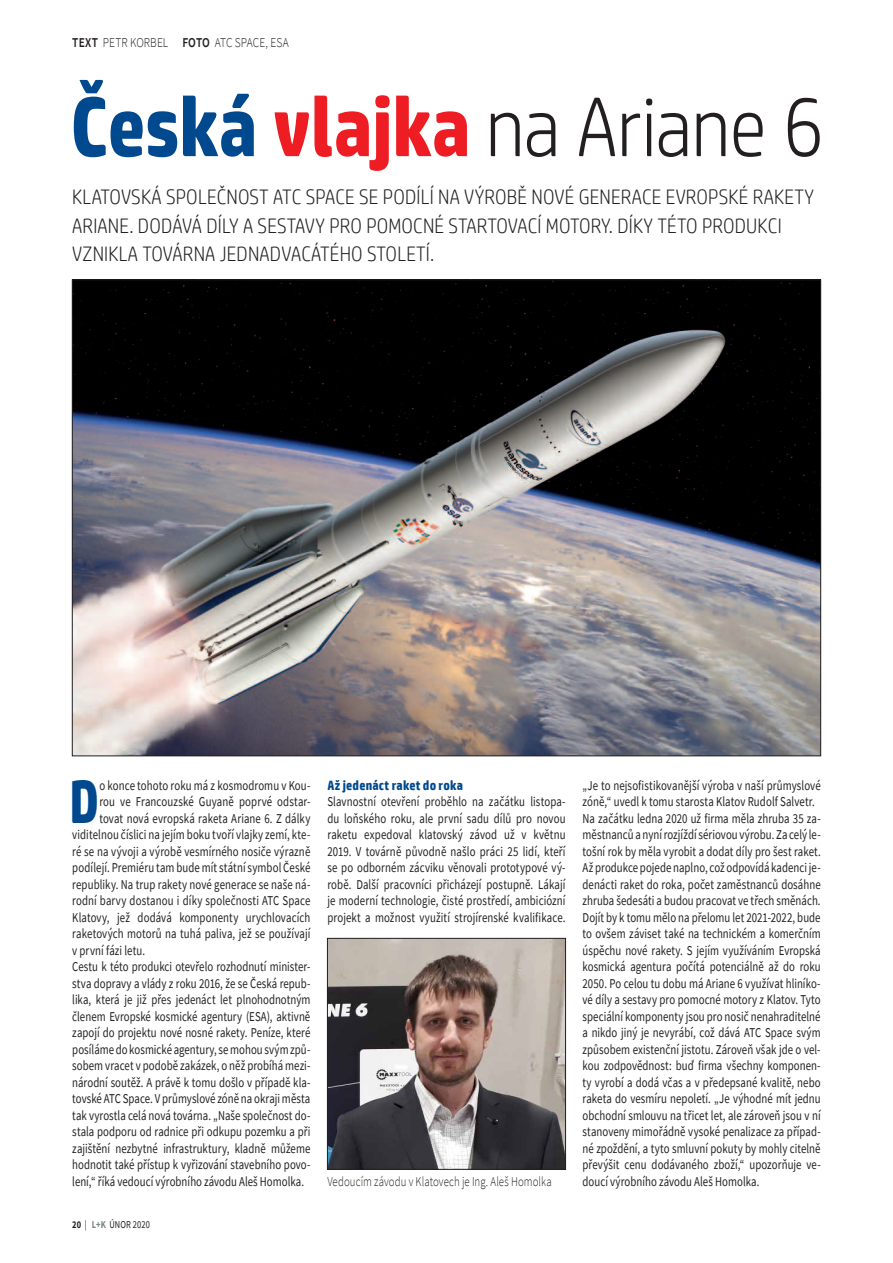
<style>
.page{position:relative;width:893px;height:1263px;background:#fff}
.page>*{position:absolute;margin:0;border:0;box-sizing:border-box;transform-origin:0 0}
.t1{font:300 84.3px "HP Simplified";letter-spacing:-.01em;color:#231f20;scale:.9 1}
.t2{font:700 61.05px "HP Simplified";color:#01498e;scale:.8 1}
.t3{font:300 21px/28.5px "HP Simplified";letter-spacing:.01em;color:#231f20;scale:.9 1}
.t4{font:13.5px/16.5px "Source Sans Pro";letter-spacing:.005em;color:#231f20;text-align:justify;scale:.8 1}
.t5{font:300 13.5px "Source Sans Pro";letter-spacing:.01em;color:#231f20;scale:.8 1}
.t6{font:300 13.5px "Source Sans Pro";letter-spacing:.01em;color:#231f20;scale:.85 1}
.t7{font:700 13.5px "HP Simplified";letter-spacing:.02em;color:#01498e;scale:.9 1}
.t8{font:10.5px "Source Sans Pro";letter-spacing:.02em;color:#231f20;scale:.8 1}
.s1{font-weight:600}
.s2{font-weight:700;color:#01498e}
.s3{font-weight:700;color:#ee1d23}
.s4{font-weight:700}
.s5{font-weight:700;color:#7a8681}
</style>
<div class="page">
<img style="left:74px;top:282px;width:745px;height:472px">
<img style="left:329px;top:940px;width:235px;height:227px">
<div style="left:327px;top:938px;width:239px;height:231px;border:1px solid #231f20"></div>
<p class="t6" style="left:72px;top:35px;width:256px"><span class="s1">TEXT</span> PETR KORBEL <span class="s1">FOTO</span> ATC SPACE, ESA</p>
<h1 class="t1" style="left:70px;top:80px;width:839px"><span class="s2">Česká</span> <span class="s3">vlajka</span> na Ariane 6</h1>
<h3 class="t3" style="left:72px;top:182px;width:826px">KLATOVSKÁ SPOLEČNOST ATC SPACE SE PODÍLÍ NA VÝROBĚ NOVÉ GENERACE EVROPSKÉ RAKETY<br>ARIANE. DODÁVÁ DÍLY A SESTAVY PRO POMOCNÉ STARTOVACÍ MOTORY. DÍKY TÉTO PRODUKCI<br>VZNIKLA TOVÁRNA JEDNADVACÁTÉHO STOLETÍ.</h3>
<h2 class="t2" style="left:69px;top:766px;width:39px">D</h2>
<p class="t4" style="left:99px;top:777px;width:265px">o konce tohoto roku má z kosmodromu v Kou-</p>
<p class="t4" style="left:99px;top:793px;width:265px">rou ve Francouzské Guyaně poprvé odstar-</p>
<p class="t4" style="left:99px;top:810px;width:265px">tovat nová evropská raketa Ariane 6. Z dálky</p>
<p class="t4" style="left:72px;top:826px;width:299px">viditelnou číslici na jejím boku tvoří vlajky zemí, kte-</p>
<p class="t4" style="left:72px;top:843px;width:299px">ré se na vývoji a výrobě vesmírného nosiče výrazně</p>
<p class="t4" style="left:72px;top:859px;width:299px">podílejí. Premiéru tam bude mít státní symbol České</p>
<p class="t4" style="left:72px;top:876px;width:299px">republiky. Na trup rakety nové generace se naše ná-</p>
<p class="t4" style="left:72px;top:892px;width:299px">rodní barvy dostanou i díky společnosti ATC Space</p>
<p class="t4" style="left:72px;top:909px;width:299px">Klatovy, jež dodává komponenty urychlovacích</p>
<p class="t4" style="left:72px;top:925px;width:299px">raketových motorů na tuhá paliva, jež se používají</p>
<p class="t4" style="left:72px;top:942px;width:93px">v první fázi letu.</p>
<p class="t4" style="left:72px;top:958px;width:299px">Cestu k této produkci otevřelo rozhodnutí minister-</p>
<p class="t4" style="left:72px;top:975px;width:299px">stva dopravy a vlády z roku 2016, že se Česká repub-</p>
<p class="t4" style="left:72px;top:991px;width:299px">lika, která je již přes jedenáct let plnohodnotným</p>
<p class="t4" style="left:72px;top:1008px;width:299px">členem Evropské kosmické agentury (ESA), aktivně</p>
<p class="t4" style="left:72px;top:1024px;width:299px">zapojí do projektu nové nosné rakety. Peníze, které</p>
<p class="t4" style="left:72px;top:1041px;width:299px">posíláme do kosmické agentury, se mohou svým způ-</p>
<p class="t4" style="left:72px;top:1057px;width:299px">sobem vracet v podobě zakázek, o něž probíhá mezi-</p>
<p class="t4" style="left:72px;top:1074px;width:299px">národní soutěž. A právě k tomu došlo v případě kla-</p>
<p class="t4" style="left:72px;top:1090px;width:299px">tovské ATC Space. V průmyslové zóně na okraji města</p>
<p class="t4" style="left:72px;top:1107px;width:299px">tak vyrostla celá nová továrna. „Naše společnost do-</p>
<p class="t4" style="left:72px;top:1123px;width:299px">stala podporu od radnice při odkupu pozemku a při</p>
<p class="t4" style="left:72px;top:1140px;width:299px">zajištění nezbytné infrastruktury, kladně můžeme</p>
<p class="t4" style="left:72px;top:1156px;width:299px">hodnotit také přístup k vyřizování stavebního povo-</p>
<p class="t4" style="left:72px;top:1173px;width:291px">lení,“ říká vedoucí výrobního závodu Aleš Homolka.</p>
<p class="t8" style="left:72px;top:1218px;width:99px"><span class="s4">20</span> | <span class="s5">L+K</span> únor 2020</p>
<p class="t7" style="left:327px;top:777px;width:152px">Až jedenáct raket do roka</p>
<p class="t4" style="left:327px;top:793px;width:299px">Slavnostní otevření proběhlo na začátku listopa&shy;du loňského roku, ale první sadu dílů pro novou raketu expedoval klatovský závod už v květnu 2019. V továrně původně našlo práci 25 lidí, kteří se po odborném zácviku věnovali prototypové vý&shy;robě. Další pracovníci přicházejí postupně. Lákají je moderní technologie, čisté prostředí, ambiciózní projekt a možnost využití strojírenské kvalifikace.</p>
<p class="t4" style="left:582px;top:777px;width:299px;text-align:left">„Je to nejsofistikovanější výroba v naší průmyslové zóně,“ uvedl k tomu starosta Klatov Rudolf Salvetr.<br>Na začátku ledna 2020 už firma měla zhruba 35 za&shy;městnanců a nyní rozjíždí sériovou výrobu. Za celý le&shy;tošní rok by měla vyrobit a dodat díly pro šest raket.<br>Až produkce pojede naplno, což odpovídá kadenci je&shy;denácti raket do roka, počet zaměstnanců dosáhne zhruba šedesáti a budou pracovat ve třech směnách.<br>Dojít by k tomu mělo na přelomu let 2021-2022, bude to ovšem záviset také na technickém a komerčním úspěchu nové rakety. S jejím využíváním Evropská kosmická agentura počítá potenciálně až do roku 2050. Po celou tu dobu má Ariane 6 využívat hliníko&shy;vé díly a sestavy pro pomocné motory z Klatov. Tyto speciální komponenty jsou pro nosič nenahraditelné a nikdo jiný je nevyrábí, což dává ATC Space svým způsobem existenční jistotu. Zároveň však jde o vel&shy;kou zodpovědnost: buď firma všechny komponen&shy;ty vyrobí a dodá včas a v předepsané kvalitě, nebo raketa do vesmíru nepoletí. „Je výhodné mít jednu obchodní smlouvu na třicet let, ale zároveň jsou v ní stanoveny mimořádně vysoké penalizace za případ&shy;né zpoždění, a tyto smluvní pokuty by mohly citelně převýšit cenu dodávaného zboží,“ upozorňuje ve-</p>
<p class="t5" style="left:327px;top:1173px;width:282px">Vedoucím závodu v Klatovech je Ing. Aleš Homolka</p>
<p class="t4" style="left:583px;top:1173px;width:223px">doucí výrobního závodu Aleš Homolka.</p>
</div>
